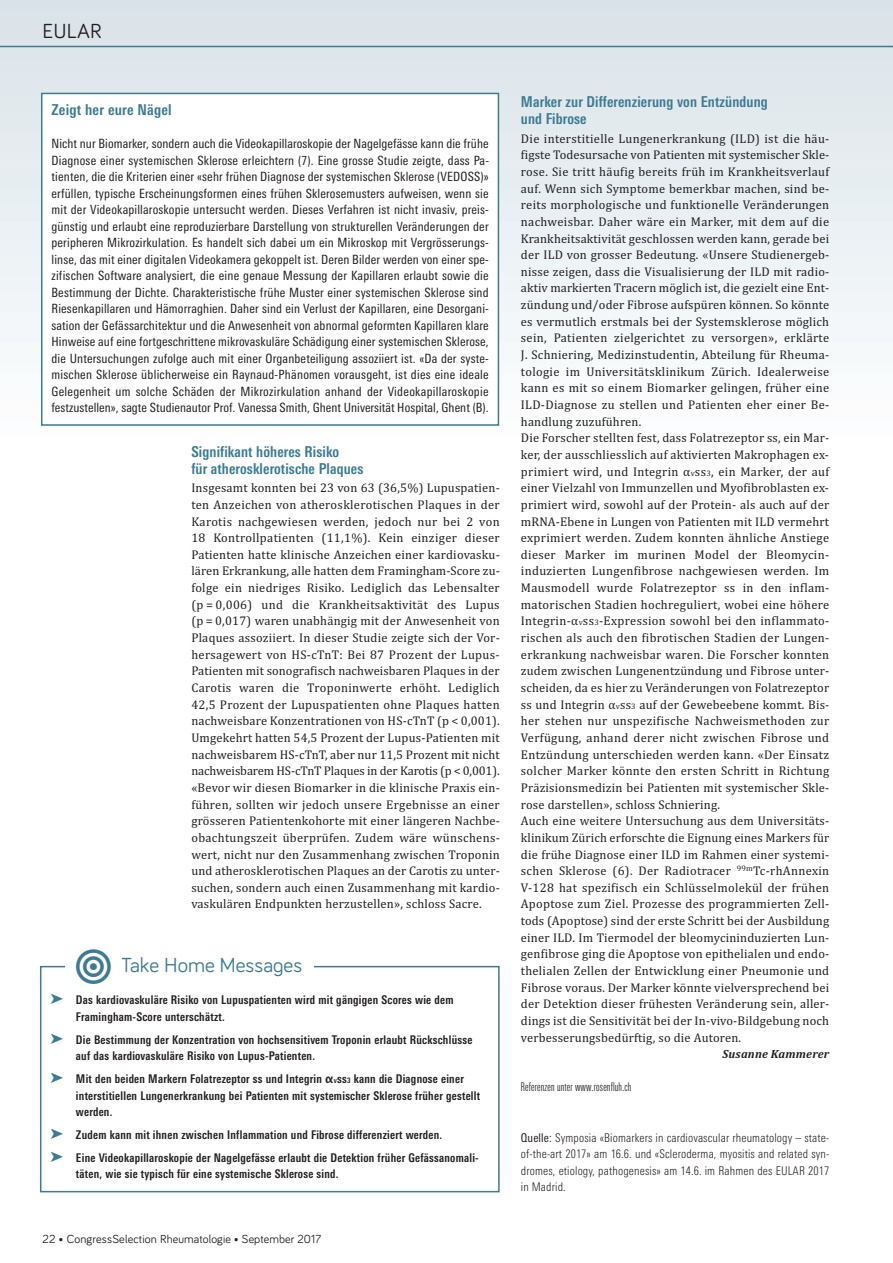
<style>
.page{position:relative;width:893px;height:1263px;background:#fff}
.page>*{position:absolute;margin:0;border:0;box-sizing:border-box;transform-origin:0 0}
.t1{font:21px "Bariol";color:#3c7b93}
.t2{font:21px "Bariol";letter-spacing:.005em;color:#231f20}
.t3{font:700 condensed 15px/16.6px "Linotype Univers";letter-spacing:.01em;color:#3c7b93}
.t4{font:12.75px/16.6px "Cambria";letter-spacing:.02em;color:#231f20;text-align:justify}
.t5{font:condensed 12.75px/16.5px "Linotype Univers";letter-spacing:.005em;color:#231f20;text-align:justify}
.t6{font:700 condensed 12px/16.5px "Linotype Univers";letter-spacing:.025em;color:#231f20;scale:.95 1}
.t7{font:300 condensed 12px/16.6px "Linotype Univers";letter-spacing:.015em;color:#231f20;text-align:justify}
.t8{font:12px "Bariol";letter-spacing:.01em;color:#231f20}
.t9{font:300 12px "Linotype Univers Comp";letter-spacing:.015em;color:#231f20}
.t10{font:italic 700 12px "Cambria";letter-spacing:.015em;color:#231f20}
.s1{color:#3c7b93}
.s2{font-family:"Lucida Grande";font-stretch:normal}
.s3{font-size:7.5px}
.s4{font-size:8.1px}
.s5{font-weight:400}
</style>
<div class="page">
<div style="left:0;top:0;width:893px;height:442px;background:linear-gradient(to bottom,#d9e2e8,#fdfefe)"></div>
<hr style="left:0;top:46px;width:893px;height:1px;background:#3c7b93">
<div style="left:40px;top:966px;width:460px;height:226px;border:2px solid #3c7b93"></div>
<div style="left:110px;top:946px;width:203px;height:30px;background:#fff"></div>
<div style="left:65px;top:947px;width:57px;height:40px;background:#fff"></div>
<div style="left:42px;top:94px;width:456px;height:330px;background:#fff"></div>
<div style="left:41px;top:93px;width:458px;height:333px;border:2px solid #3c7b93"></div>
<h1 class="t2" style="left:43px;top:24px;width:60px">EULAR</h1>
<p class="t3" style="left:51px;top:103px;width:122px">Zeigt her eure Nägel</p>
<p class="t5" style="left:51px;top:137px;width:439px">Nicht nur Biomarker, sondern auch die Videokapillaroskopie der Nagelgefässe kann die frühe Diagnose einer systemischen Sklerose erleichtern (7). Eine grosse Studie zeigte, dass Pa&shy;tienten, die die Kriterien einer «sehr frühen Diagnose der systemischen Sklerose (VEDOSS)» erfüllen, typische Erscheinungsformen eines frühen Sklerosemusters aufweisen, wenn sie mit der Videokapillaroskopie untersucht werden. Dieses Verfahren ist nicht invasiv, preis&shy;günstig und erlaubt eine reproduzierbare Darstellung von strukturellen Veränderungen der peripheren Mikrozirkulation. Es handelt sich dabei um ein Mikroskop mit Vergrösserungs&shy;linse, das mit einer digitalen Videokamera gekoppelt ist. Deren Bilder werden von einer spe&shy;zifischen Software analysiert, die eine genaue Messung der Kapillaren erlaubt sowie die Bestimmung der Dichte. Charakteristische frühe Muster einer systemischen Sklerose sind Riesenkapillaren und Hämorraghien. Daher sind ein Verlust der Kapillaren, eine Desorgani&shy;sation der Gefässarchitektur und die Anwesenheit von abnormal geformten Kapillaren klare Hinweise auf eine fortgeschrittene mikrovaskuläre Schädigung einer systemischen Sklerose, die Untersuchungen zufolge auch mit einer Organbeteiligung assoziiert ist. «Da der syste&shy;mischen Sklerose üblicherweise ein Raynaud-Phänomen vorausgeht, ist dies eine ideale Gelegenheit um solche Schäden der Mikrozirkulation anhand der Videokapillaroskopie festzustellen», sagte Studienautor Prof. Vanessa Smith, Ghent Universität Hospital, Ghent (B).</p>
<p class="t3" style="left:191px;top:445px;width:174px">Signifikant höheres Risiko<br>für atherosklerotische Plaques</p>
<p class="t4" style="left:191px;top:479px;width:310px">Insgesamt konnten bei 23 von 63 (36,5%) Lupuspatien&shy;ten Anzeichen von atherosklerotischen Plaques in der Karotis nachgewiesen werden, jedoch nur bei 2 von 18 Kontrollpatienten (11,1%). Kein einziger dieser Patienten hatte klinische Anzeichen einer kardiovasku&shy;lären Erkrankung, alle hatten dem Framingham-Score zu&shy;folge ein niedriges Risiko. Lediglich das Lebensalter (p = 0,006) und die Krankheitsaktivität des Lupus (p = 0,017) waren unabhängig mit der Anwesenheit von Plaques assoziiert. In dieser Studie zeigte sich der Vor&shy;hersagewert von HS-cTnT: Bei 87 Prozent der Lupus-Patienten mit sonografisch nachweisbaren Plaques in der Carotis waren die Troponinwerte erhöht. Lediglich 42,5 Prozent der Lupuspatienten ohne Plaques hatten nachweisbare Konzentrationen von HS-cTnT (p &lt; 0,001).<br>Umgekehrt hatten 54,5 Prozent der Lupus-Patienten mit nachweisbarem HS-cTnT, aber nur 11,5 Prozent mit nicht nachweisbarem HS-cTnT Plaques in der Karotis (p &lt; 0,001). «Bevor wir diesen Biomarker in die klinische Praxis ein&shy;führen, sollten wir jedoch unsere Ergebnisse an einer grösseren Patientenkohorte mit einer längeren Nachbe&shy;obachtungszeit überprüfen. Zudem wäre wünschens&shy;wert, nicht nur den Zusammenhang zwischen Troponin und atherosklerotischen Plaques an der Carotis zu unter&shy;suchen, sondern auch einen Zusammenhang mit kardio&shy;vaskulären Endpunkten herzustellen», schloss Sacre.</p>
<h1 class="t1" style="left:121px;top:957px;width:183px">Take Home Messages</h1>
<p class="t6" style="left:76px;top:993px;width:399px;text-indent:-26px"><span class="s1">➤</span> Das kardiovaskuläre Risiko von Lupuspatienten wird mit gängigen Scores wie dem<br>Framingham-Score unterschätzt.</p>
<p class="t6" style="left:76px;top:1032px;width:419px;text-indent:-26px"><span class="s1">➤</span> Die Bestimmung der Konzentration von hochsensitivem Troponin erlaubt Rückschlüsse auf das kardiovaskuläre Risiko von Lupus-Patienten.</p>
<p class="t6" style="left:76px;top:1072px;width:427px;text-indent:-26px"><span class="s1">➤</span> Mit den beiden Markern Folatrezeptor ss und Integrin <span class="s2">α</span><span class="s3">v</span>ss<span class="s3">3</span> kann die Diagnose einer interstitiellen Lungenerkrankung bei Patienten mit systemischer Sklerose früher gestellt werden.</p>
<p class="t6" style="left:50px;top:1124px;width:453px;line-height:23px"><span class="s1">➤</span> Zudem kann mit ihnen zwischen Inflammation und Fibrose differenziert werden.<br><span class="s1">➤</span> Eine Videokapillaroskopie der Nagelgefässe erlaubt die Detektion früher Gefässanomali-</p>
<p class="t6" style="left:76px;top:1167px;width:278px">täten, wie sie typisch für eine systemische Sklerose sind.</p>
<p class="t8" style="left:43px;top:1234px;width:280px">22 • CongressSelection Rheumatologie • September 2017</p>
<p class="t3" style="left:521px;top:95px;width:248px">Marker zur Differenzierung von Entzündung und Fibrose</p>
<p class="t4" style="left:521px;top:130px;width:310px;text-align:left">Die interstitielle Lungenerkrankung (ILD) ist die häu&shy;figste Todesursache von Patienten mit systemischer Skle&shy;rose. Sie tritt häufig bereits früh im Krankheitsverlauf auf. Wenn sich Symptome bemerkbar machen, sind be&shy;reits morphologische und funktionelle Veränderungen nachweisbar. Daher wäre ein Marker, mit dem auf die Krankheitsaktivität geschlossen werden kann, gerade bei der ILD von grosser Bedeutung. «Unsere Studienergeb&shy;nisse zeigen, dass die Visualisierung der ILD mit radio&shy;aktiv markierten Tracern möglich ist, die gezielt eine Ent&shy;zündung und/oder Fibrose aufspüren können. So könnte es vermutlich erstmals bei der Systemsklerose möglich sein, Patienten zielgerichtet zu versorgen», erklärte J. Schniering, Medizinstudentin, Abteilung für Rheuma&shy;tologie im Universitätsklinikum Zürich. Idealerweise kann es mit so einem Biomarker gelingen, früher eine ILD-Diagnose zu stellen und Patienten eher einer Be&shy;handlung zuzuführen.<br>Die Forscher stellten fest, dass Folatrezeptor ss, ein Mar&shy;ker, der ausschliesslich auf aktivierten Makrophagen ex&shy;primiert wird, und Integrin α<span class="s4">v</span>ss<span class="s4">3</span>, ein Marker, der auf einer Vielzahl von Immunzellen und Myofibroblasten ex&shy;primiert wird, sowohl auf der Protein- als auch auf der mRNA-Ebene in Lungen von Patienten mit ILD vermehrt exprimiert werden. Zudem konnten ähnliche Anstiege dieser Marker im murinen Model der Bleomycin&shy;induzierten Lungenfibrose nachgewiesen werden. Im Mausmodell wurde Folatrezeptor ss in den inflam&shy;matorischen Stadien hochreguliert, wobei eine höhere Integrin-α<span class="s4">v</span>ss<span class="s4">3</span>-Expression sowohl bei den inflammato&shy;rischen als auch den fibrotischen Stadien der Lungen&shy;erkrankung nachweisbar waren. Die Forscher konnten zudem zwischen Lungenentzündung und Fibrose unter&shy;scheiden, da es hier zu Veränderungen von Folatrezeptor ss und Integrin α<span class="s4">v</span>ss<span class="s4">3</span> auf der Gewebeebene kommt. Bis&shy;her stehen nur unspezifische Nachweismethoden zur Verfügung, anhand derer nicht zwischen Fibrose und Entzündung unterschieden werden kann. «Der Einsatz solcher Marker könnte den ersten Schritt in Richtung Präzisionsmedizin bei Patienten mit systemischer Skle&shy;rose darstellen», schloss Schniering.<br>Auch eine weitere Untersuchung aus dem Universitäts&shy;klinikum Zürich erforschte die Eignung eines Markers für die frühe Diagnose einer ILD im Rahmen einer systemi&shy;schen Sklerose (6). Der Radiotracer <sup>99m</sup>Tc-rhAnnexin V-128 hat spezifisch ein Schlüsselmolekül der frühen Apoptose zum Ziel. Prozesse des programmierten Zell&shy;tods (Apoptose) sind der erste Schritt bei der Ausbildung einer ILD. Im Tiermodel der bleomycininduzierten Lun&shy;genfibrose ging die Apoptose von epithelialen und endo&shy;thelialen Zellen der Entwicklung einer Pneumonie und Fibrose voraus. Der Marker könnte vielversprechend bei der Detektion dieser frühesten Veränderung sein, aller&shy;dings ist die Sensitivität bei der In-vivo-Bildgebung noch verbesserungsbedürftig, so die Autoren.</p>
<p class="t10" style="left:723px;top:1047px;width:108px">Susanne Kammerer</p>
<p class="t9" style="left:521px;top:1082px;width:112px">Referenzen unter www.rosenfluh.ch</p>
<p class="t7" style="left:521px;top:1130px;width:310px"><span class="s5">Quelle:</span> Symposia «Biomarkers in cardiovascular rheumatology – state&shy;of-the-art 2017» am 16.6. und «Scleroderma, myositis and related syn&shy;dromes, etiology, pathogenesis» am 14.6. im Rahmen des EULAR 2017 in Madrid.</p>
</div>
